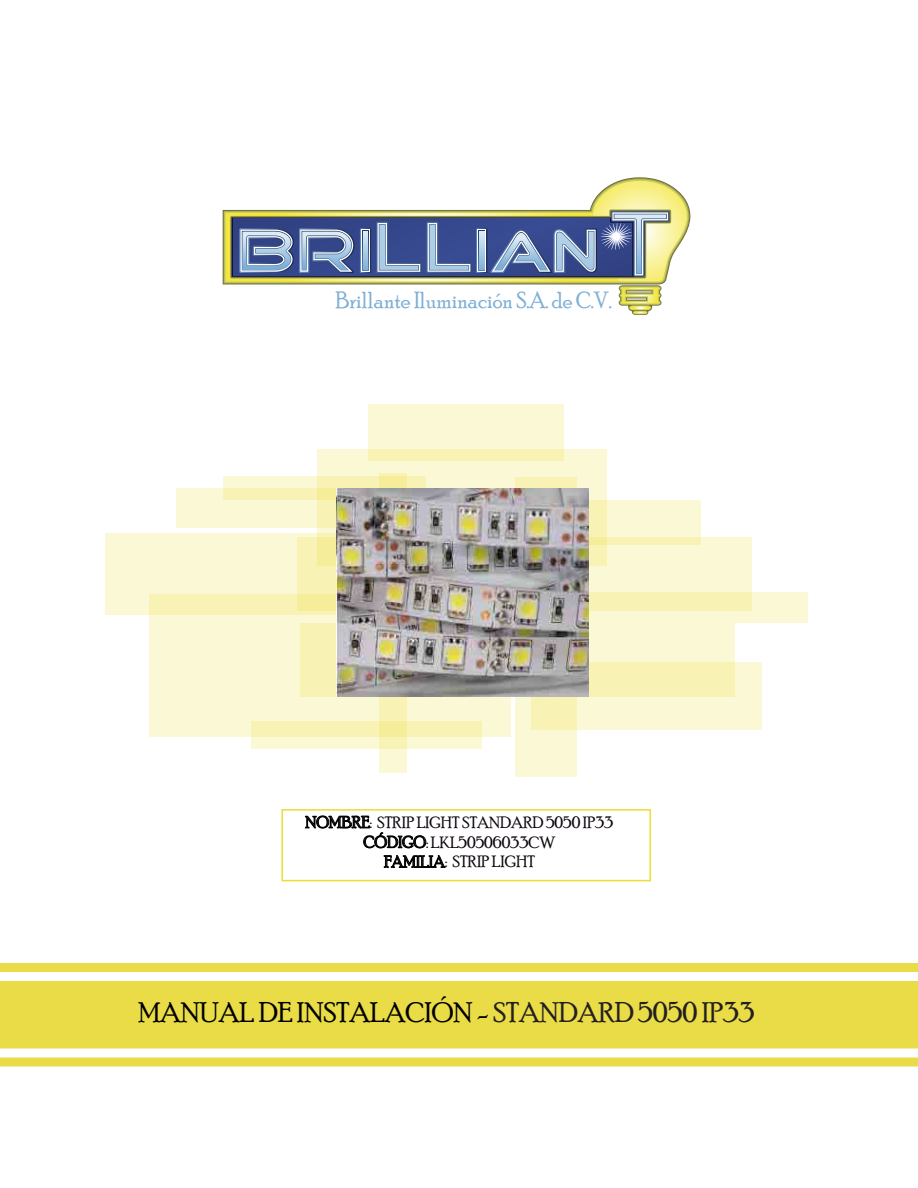
<style>
.page{position:relative;width:918px;height:1188px;background:#fff}
.page>*{position:absolute;margin:0;border:0;box-sizing:border-box;transform-origin:0 0}
.t1{font:28.5px "Poor Richard";color:#000}
.t2{font:23.55px "Poor Richard";color:#7dafd6;scale:.94 1}
.t3{font:16.5px/19.8px "Poor Richard";color:#0c050d;text-align:center}
.s1{color:#231f20}
</style>
<div class="page">
<div style="left:0;top:981px;width:918px;height:67px;background:#e9dc47"></div>
<div style="left:0;top:1058px;width:918px;height:8px;background:#e9dc47"></div>
<div style="left:0;top:963px;width:918px;height:9px;background:#e9dc47"></div>
<svg style="left:224px;top:179px;width:465px;height:104px"></svg>
<svg style="left:226px;top:181px;width:461px;height:134px"></svg>
<div style="left:612px;top:233px;width:8px;height:7px;background:#fff;border-radius:50%"></div>
<div style="left:105px;top:533px;width:435px;height:82px;background:#fbf8d6"></div>
<div style="left:481px;top:500px;width:219px;height:45px;background:#fbf8d6"></div>
<div style="left:176px;top:488px;width:187px;height:40px;background:#fbf8d6"></div>
<div style="left:300px;top:623px;width:435px;height:73px;background:#fbf8d6"></div>
<svg style="left:298px;top:537px;width:454px;height:57px;fill:#fbf8d6"></svg>
<svg style="left:149px;top:594px;width:361px;height:143px;fill:#fbf8d6"></svg>
<svg style="left:317px;top:449px;width:290px;height:116px;fill:#fbf8d6"></svg>
<svg style="left:515px;top:477px;width:61px;height:300px;fill:#fbf8d6"></svg>
<svg style="left:380px;top:473px;width:27px;height:299px"></svg>
<svg style="left:531px;top:663px;width:231px;height:67px;fill:#fbf8d6"></svg>
<svg style="left:588px;top:592px;width:220px;height:31px;fill:#fbf8d6"></svg>
<svg style="left:251px;top:721px;width:231px;height:27px;fill:#f8f2b5"></svg>
<svg style="left:223px;top:477px;width:202px;height:23px;fill:#f8f2b5"></svg>
<svg style="left:368px;top:404px;width:196px;height:57px;fill:#fbf8d6"></svg>
<div style="left:281px;top:809px;width:370px;height:72px;border:2px solid #eedd32"></div>
<svg style="left:305px;top:815px;width:122px;height:34px"></svg>
<svg style="left:383px;top:855px;width:63px;height:13px"></svg>
<img style="left:336px;top:488px;width:252px;height:209px">
<h2 class="t2" style="left:336px;top:286px;width:295px">Brillante Iluminación S.A. de C.V.</h2>
<p class="t3" style="left:305px;top:812px;width:310px">NOMBRE: STRIP LIGHT STANDARD 5050 IP33<br>CÓDIGO: LKL50506033CW<br>FAMILIA: STRIP LIGHT</p>
<h1 class="t1" style="left:138px;top:996px;width:618px">MANUAL DE INSTALACIÓN - <span class="s1">STANDARD 5050 IP33</span></h1>
</div>
